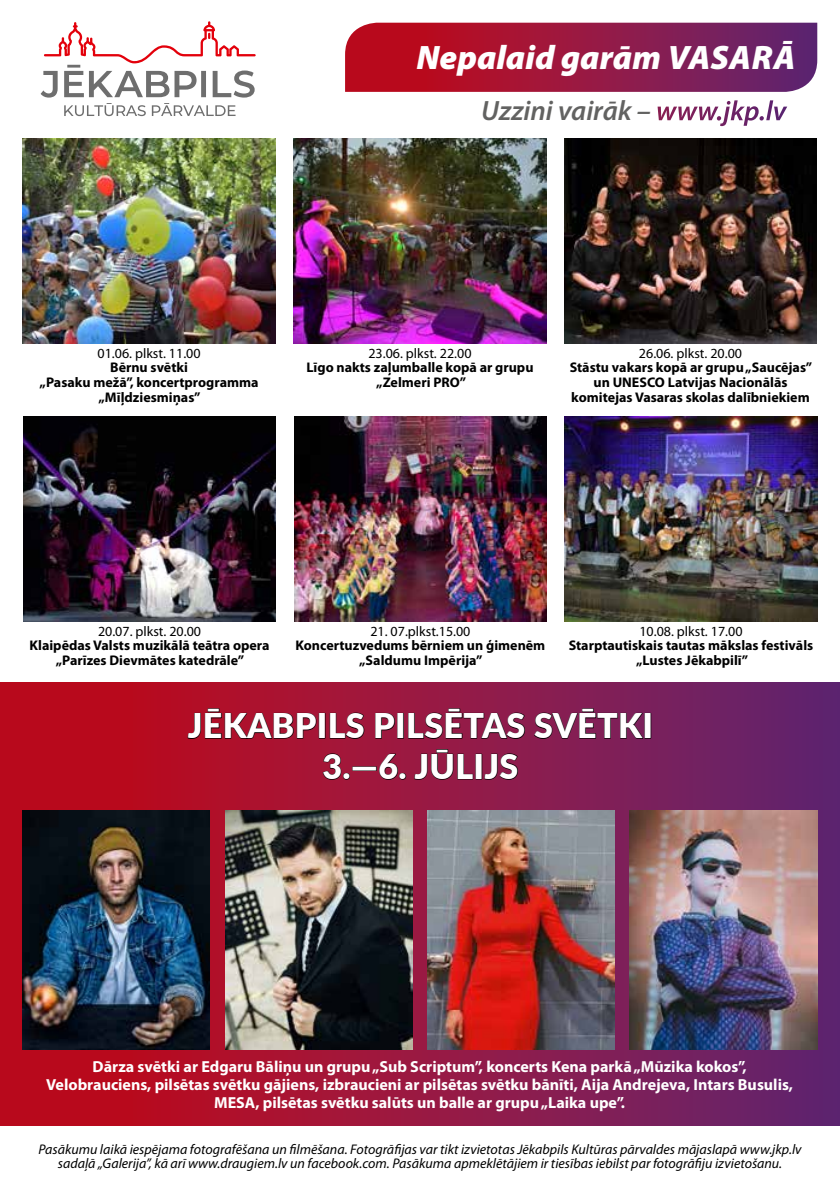
<style>
.page{position:relative;width:840px;height:1191px;background:#fff}
.page>*{position:absolute;margin:0;border:0;box-sizing:border-box;transform-origin:0 0}
.t1{font:900 34px/40.8px "Lato";letter-spacing:.01em;color:#fff;text-align:center}
.t2{font:italic 900 34px "Myriad Pro";color:#fff}
.t3{font:italic 600 28px "Myriad Pro";color:#626261}
.t4{font:700 16px/18px "Myriad Pro";color:#fff;text-align:center}
.t5{font:700 14px/14.6px "Myriad Pro";color:#000;text-align:center}
.t6{font:italic 14px/14px "Myriad Pro";color:#000;text-align:center}
.t7{font:14px "Myriad Pro";color:#000}
.s1{color:#fff}
</style>
<div class="page">
<svg style="left:345px;top:23px;width:471px;height:69px;background:#961a44"></svg>
<svg style="left:41px;top:21px;width:214px;height:95px"></svg>
<img style="left:293px;top:139px;width:253px;height:204px">
<img style="left:294px;top:417px;width:252px;height:204px">
<img style="left:564px;top:139px;width:252px;height:204px">
<img style="left:564px;top:417px;width:252px;height:204px">
<div style="left:0;top:683px;width:839px;height:442px;background:linear-gradient(to right,#c40813,#642870)"></div>
<img style="left:23px;top:811px;width:187px;height:238px">
<img style="left:629px;top:811px;width:187px;height:238px">
<img style="left:427px;top:811px;width:187px;height:238px">
<img style="left:225px;top:811px;width:187px;height:238px">
<img style="left:23px;top:139px;width:252px;height:204px">
<img style="left:23px;top:417px;width:253px;height:204px">
<svg style="left:187px;top:708px;width:130px;height:31px;background:#8e0e25"></svg>
<div style="left:319px;top:713px;width:6px;height:25px;border:1px solid #000"></div>
<svg style="left:329px;top:712px;width:35px;height:27px"></svg>
<svg style="left:374px;top:712px;width:21px;height:27px"></svg>
<div style="left:397px;top:713px;width:6px;height:25px;border:1px solid #000"></div>
<svg style="left:407px;top:708px;width:118px;height:31px;background:#79153a"></svg>
<svg style="left:533px;top:708px;width:110px;height:31px;background:#6c1946"></svg>
<div style="left:644px;top:713px;width:6px;height:25px;border:1px solid #000"></div>
<svg style="left:322px;top:753px;width:28px;height:27px"></svg>
<svg style="left:378px;top:753px;width:28px;height:27px"></svg>
<svg style="left:413px;top:748px;width:60px;height:32px;background:#7f153a"></svg>
<svg style="left:483px;top:753px;width:35px;height:27px"></svg>
<h1 class="t2" style="left:416px;top:35px;width:380px">Nepalaid garām VASARĀ</h1>
<h2 class="t3" style="left:481px;top:93px;width:306px">Uzzini vairāk – <span class="s1">www.jkp.lv</span></h2>
<p class="t7" style="left:97px;top:344px;width:104px">01.06. plkst. 11.00</p>
<p class="t5" style="left:40px;top:360px;width:220px">Bērnu svētki<br>„Pasaku mežā”, koncertprogramma „Mīļdziesmiņas”</p>
<p class="t7" style="left:368px;top:344px;width:104px">23.06. plkst. 22.00</p>
<p class="t5" style="left:306px;top:360px;width:228px">Līgo nakts zaļumballe kopā ar grupu „Zelmeri PRO”</p>
<p class="t7" style="left:638px;top:344px;width:104px">26.06. plkst. 20.00</p>
<p class="t5" style="left:569px;top:360px;width:244px">Stāstu vakars kopā ar grupu „Saucējas” un UNESCO Latvijas Nacionālās komitejas Vasaras skolas dalībniekiem</p>
<p class="t7" style="left:98px;top:622px;width:104px">20.07. plkst. 20.00</p>
<p class="t5" style="left:30px;top:638px;width:241px">Klaipēdas Valsts muzikālā teātra opera „Parīzes Dievmātes katedrāle”</p>
<p class="t7" style="left:370px;top:622px;width:101px">21. 07.plkst.15.00</p>
<p class="t5" style="left:295px;top:638px;width:251px">Koncertuzvedums bērniem un ģimenēm „Saldumu Impērija”</p>
<p class="t7" style="left:639px;top:622px;width:104px">10.08. plkst. 17.00</p>
<p class="t5" style="left:568px;top:638px;width:246px">Starptautiskais tautas mākslas festivāls „Lustes Jēkabpilī”</p>
<h1 class="t1" style="left:188px;top:704px;width:466px">JĒKABPILS PILSĒTAS SVĒTKI<br>3.—6. JŪLIJS</h1>
<p class="t4" style="left:46px;top:1056px;width:748px">Dārza svētki ar Edgaru Bāliņu un grupu „Sub Scriptum”, koncerts Kena parkā „Mūzika kokos”,<br>Velobrauciens, pilsētas svētku gājiens, izbraucieni ar pilsētas svētku bānīti, Aija Andrejeva, Intars Busulis,<br>MESA, pilsētas svētku salūts un balle ar grupu „Laika upe”.</p>
<p class="t6" style="left:38px;top:1142px;width:764px">Pasākumu laikā iespējama fotografēšana un filmēšana. Fotogrāfijas var tikt izvietotas Jēkabpils Kultūras pārvaldes mājaslapā www.jkp.lv sadaļā „Galerija”, kā arī www.draugiem.lv un facebook.com. Pasākuma apmeklētājiem ir tiesības iebilst par fotogrāfiju izvietošanu.</p>
</div>
